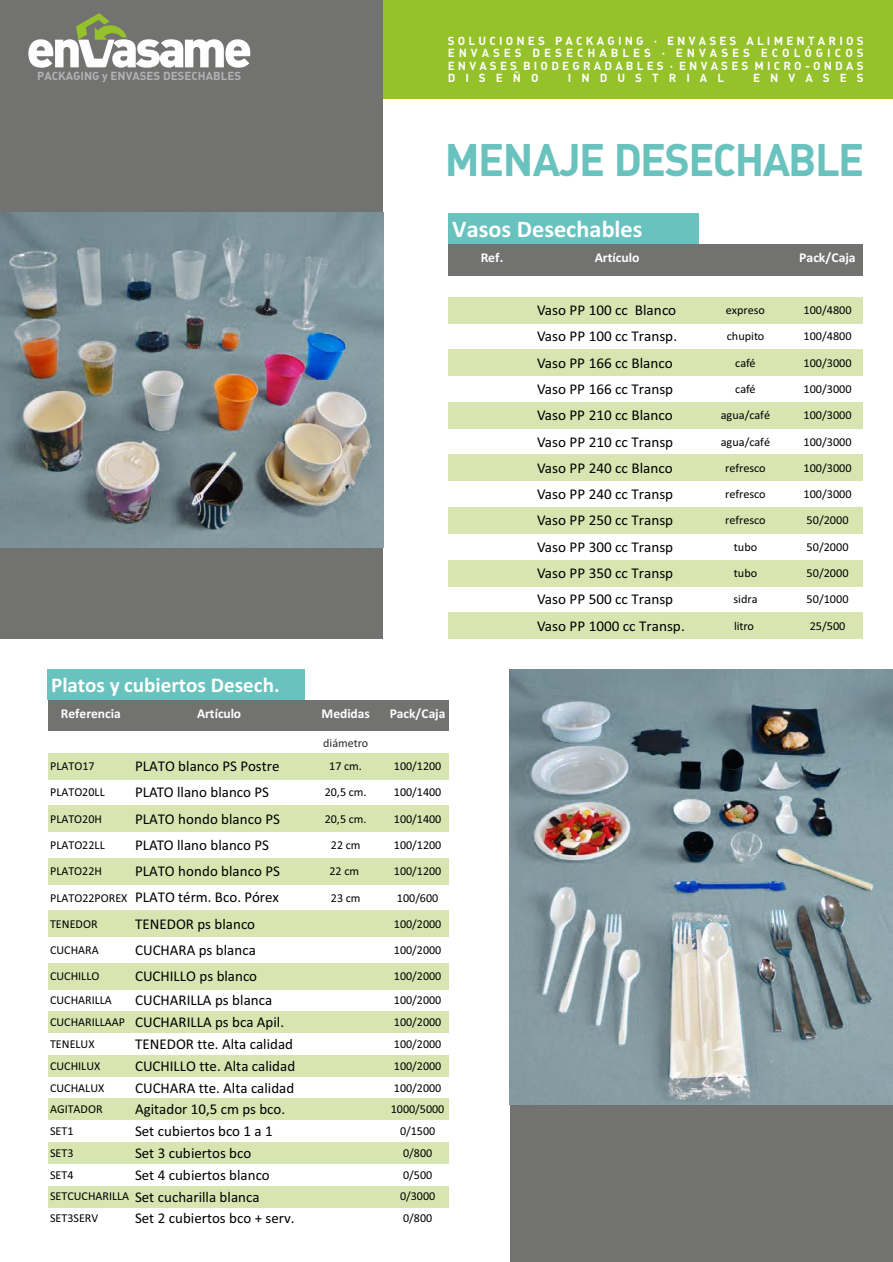
<style>
.page{position:relative;width:893px;height:1262px;background:#fff}
.page>*{position:absolute;margin:0;border:0;box-sizing:border-box;transform-origin:0 0}
.t1{font:45px "DIN Bold Alternate";letter-spacing:-.035em;color:#69c2be;scale:.96 1}
.t2{font:700 24px "Calibri";color:#fff}
.t3{font:700 21px "Calibri";color:#fff}
.t4{font:15px "Calibri";color:#000}
.t5{font:700 13.5px "Calibri";color:#fefefe}
.t6{font:12px "Calibri";color:#000}
.t7{font:12px "Calibri";color:#2b2a29}
.t8{font:11.55px/12.1px "DIN Bold Alternate";letter-spacing:.275em;color:#fefefe;text-align:justify}
.t9{font:11.55px "DIN Bold Alternate";color:#b2b3b3}
.t10{font:11.55px "DIN Bold Alternate";letter-spacing:.865em;color:#fefefe}
.s1{font-size:12px}
</style>
<div class="page">
<div style="left:0;top:98px;width:383px;height:541px;background:#727271"></div>
<div style="left:509px;top:669px;width:383px;height:593px;background:#727271"></div>
<div style="left:448px;top:213px;width:250px;height:31px;background:#69c2be"></div>
<div style="left:448px;top:244px;width:414px;height:32px;background:#727271"></div>
<div style="left:448px;top:297px;width:414px;height:26px;background:#d8e5b1"></div>
<div style="left:448px;top:349px;width:414px;height:27px;background:#d8e5b1"></div>
<div style="left:448px;top:402px;width:414px;height:26px;background:#d8e5b1"></div>
<div style="left:448px;top:454px;width:414px;height:27px;background:#d8e5b1"></div>
<div style="left:448px;top:507px;width:414px;height:26px;background:#d8e5b1"></div>
<div style="left:448px;top:560px;width:414px;height:26px;background:#d8e5b1"></div>
<div style="left:448px;top:612px;width:414px;height:27px;background:#d8e5b1"></div>
<div style="left:48px;top:669px;width:257px;height:31px;background:#69c2be"></div>
<div style="left:48px;top:700px;width:400px;height:31px;background:#727271"></div>
<div style="left:48px;top:753px;width:400px;height:26px;background:#d8e5b1"></div>
<div style="left:48px;top:805px;width:400px;height:27px;background:#d8e5b1"></div>
<div style="left:48px;top:858px;width:400px;height:26px;background:#d8e5b1"></div>
<div style="left:48px;top:910px;width:400px;height:27px;background:#d8e5b1"></div>
<div style="left:48px;top:963px;width:400px;height:26px;background:#d8e5b1"></div>
<div style="left:48px;top:1011px;width:400px;height:22px;background:#d8e5b1"></div>
<div style="left:48px;top:1054px;width:400px;height:22px;background:#d8e5b1"></div>
<div style="left:48px;top:1098px;width:400px;height:22px;background:#d8e5b1"></div>
<div style="left:48px;top:1141px;width:400px;height:22px;background:#d8e5b1"></div>
<div style="left:48px;top:1185px;width:400px;height:22px;background:#d8e5b1"></div>
<img style="left:0;top:212px;width:383px;height:336px">
<img style="left:509px;top:669px;width:383px;height:435px">
<div style="left:383px;top:0;width:510px;height:98px;background:#95c12b"></div>
<div style="left:0;top:0;width:383px;height:98px;background:#727271"></div>
<svg style="left:28px;top:13px;width:222px;height:55px"></svg>
<p class="t8" style="left:447px;top:35px;width:417px">SOLUCIONES PACKAGING · ENVASES ALIMENTARIOS ENVASES DESECHABLES · ENVASES ECOLÓGICOS ENVASES BIODEGRADABLES · ENVASES MICRO-ONDAS</p>
<p class="t9" style="left:37px;top:68px;width:205px">PACKAGING y ENVASES DESECHABLES</p>
<p class="t8" style="left:447px;top:71px;width:92px">DISEÑO</p>
<p class="t10" style="left:568px;top:70px;width:158px">INDUSTRIAL</p>
<p class="t10" style="left:753px;top:70px;width:112px">ENVASES</p>
<h1 class="t1" style="left:445px;top:131px;width:438px">MENAJE DESECHABLE</h1>
<h2 class="t2" style="left:452px;top:218px;width:192px">Vasos Desechables</h2>
<p class="t5" style="left:481px;top:252px;width:24px">Ref.</p>
<p class="t5" style="left:594px;top:252px;width:46px">Artículo</p>
<p class="t5" style="left:799px;top:252px;width:58px">Pack/Caja</p>
<h3 class="t3" style="left:51px;top:676px;width:230px">Platos y cubiertos Desech.</h3>
<p class="t5" style="left:61px;top:707px;width:62px">Referencia</p>
<p class="t5" style="left:197px;top:707px;width:46px">Artículo</p>
<p class="t5" style="left:321px;top:707px;width:50px">Medidas</p>
<p class="t5" style="left:390px;top:707px;width:57px">Pack/Caja</p>
<p class="t7" style="left:323px;top:738px;width:46px">diámetro</p>
<p class="t6" style="left:50px;top:761px;width:46px">PLATO17</p>
<p class="t4" style="left:135px;top:759px;width:146px">PLATO blanco PS Postre</p>
<p class="t6" style="left:329px;top:761px;width:34px">17 cm.</p>
<p class="t6" style="left:394px;top:761px;width:49px">100/1200</p>
<p class="t6" style="left:50px;top:787px;width:56px">PLATO20LL</p>
<p class="t4" style="left:135px;top:786px;width:135px">PLATO llano blanco PS</p>
<p class="t6" style="left:325px;top:787px;width:43px">20,5 cm.</p>
<p class="t6" style="left:394px;top:787px;width:49px">100/1400</p>
<p class="t6" style="left:50px;top:813px;width:53px">PLATO20H</p>
<p class="t4" style="left:135px;top:812px;width:146px">PLATO hondo blanco PS</p>
<p class="t6" style="left:325px;top:813px;width:43px">20,5 cm.</p>
<p class="t6" style="left:394px;top:813px;width:49px">100/1400</p>
<p class="t6" style="left:50px;top:840px;width:56px">PLATO22LL</p>
<p class="t4" style="left:135px;top:838px;width:135px">PLATO llano blanco PS</p>
<p class="t6" style="left:331px;top:840px;width:31px">22 cm</p>
<p class="t6" style="left:394px;top:840px;width:49px">100/1200</p>
<p class="t6" style="left:50px;top:866px;width:53px">PLATO22H</p>
<p class="t4" style="left:135px;top:865px;width:146px">PLATO hondo blanco PS</p>
<p class="t6" style="left:329px;top:866px;width:31px">22 cm</p>
<p class="t6" style="left:394px;top:866px;width:49px">100/1200</p>
<p class="t4" style="left:50px;top:891px;width:230px"><span class="s1">PLATO22POREX</span> PLATO térm. Bco. Pórex</p>
<p class="t6" style="left:331px;top:892px;width:31px">23 cm</p>
<p class="t6" style="left:397px;top:892px;width:43px">100/600</p>
<p class="t6" style="left:50px;top:918px;width:49px">TENEDOR</p>
<p class="t4" style="left:135px;top:917px;width:121px">TENEDOR ps blanco</p>
<p class="t6" style="left:394px;top:918px;width:49px">100/2000</p>
<p class="t6" style="left:50px;top:945px;width:50px">CUCHARA</p>
<p class="t4" style="left:135px;top:943px;width:122px">CUCHARA ps blanca</p>
<p class="t6" style="left:394px;top:945px;width:49px">100/2000</p>
<p class="t6" style="left:50px;top:971px;width:51px">CUCHILLO</p>
<p class="t4" style="left:135px;top:970px;width:124px">CUCHILLO ps blanco</p>
<p class="t6" style="left:394px;top:971px;width:49px">100/2000</p>
<p class="t6" style="left:50px;top:995px;width:63px">CUCHARILLA</p>
<p class="t4" style="left:135px;top:994px;width:139px">CUCHARILLA ps blanca</p>
<p class="t6" style="left:394px;top:995px;width:49px">100/2000</p>
<p class="t4" style="left:50px;top:1016px;width:235px"><span class="s1">CUCHARILLAAP</span> CUCHARILLA ps bca Apil.</p>
<p class="t6" style="left:394px;top:1017px;width:49px">100/2000</p>
<p class="t6" style="left:50px;top:1039px;width:46px">TENELUX</p>
<p class="t4" style="left:135px;top:1037px;width:159px">TENEDOR tte. Alta calidad</p>
<p class="t6" style="left:394px;top:1039px;width:49px">100/2000</p>
<p class="t6" style="left:50px;top:1060px;width:52px">CUCHILUX</p>
<p class="t4" style="left:135px;top:1059px;width:162px">CUCHILLO tte. Alta calidad</p>
<p class="t6" style="left:394px;top:1060px;width:49px">100/2000</p>
<p class="t6" style="left:50px;top:1082px;width:56px">CUCHALUX</p>
<p class="t4" style="left:135px;top:1081px;width:161px">CUCHARA tte. Alta calidad</p>
<p class="t6" style="left:394px;top:1082px;width:49px">100/2000</p>
<p class="t6" style="left:50px;top:1104px;width:54px">AGITADOR</p>
<p class="t4" style="left:135px;top:1103px;width:152px">Agitador 10,5 cm ps bco.</p>
<p class="t6" style="left:391px;top:1104px;width:55px">1000/5000</p>
<p class="t6" style="left:50px;top:1126px;width:25px">SET1</p>
<p class="t4" style="left:135px;top:1124px;width:139px">Set cubiertos bco 1 a 1</p>
<p class="t6" style="left:400px;top:1126px;width:37px">0/1500</p>
<p class="t6" style="left:50px;top:1147px;width:25px">SET3</p>
<p class="t4" style="left:135px;top:1146px;width:118px">Set 3 cubiertos bco</p>
<p class="t6" style="left:403px;top:1147px;width:31px">0/800</p>
<p class="t6" style="left:50px;top:1169px;width:25px">SET4</p>
<p class="t4" style="left:135px;top:1168px;width:136px">Set 4 cubiertos blanco</p>
<p class="t6" style="left:403px;top:1169px;width:31px">0/500</p>
<p class="t4" style="left:50px;top:1190px;width:211px"><span class="s1">SETCUCHARILLA</span> Set cucharilla blanca</p>
<p class="t6" style="left:400px;top:1191px;width:37px">0/3000</p>
<p class="t6" style="left:50px;top:1213px;width:50px">SET3SERV</p>
<p class="t4" style="left:135px;top:1212px;width:161px">Set 2 cubiertos bco + serv.</p>
<p class="t6" style="left:403px;top:1213px;width:31px">0/800</p>
<p class="t4" style="left:537px;top:304px;width:141px">Vaso PP 100 cc Blanco</p>
<p class="t6" style="left:725px;top:305px;width:41px">expreso</p>
<p class="t6" style="left:803px;top:305px;width:50px">100/4800</p>
<p class="t4" style="left:537px;top:330px;width:142px">Vaso PP 100 cc Transp.</p>
<p class="t6" style="left:726px;top:331px;width:39px">chupito</p>
<p class="t6" style="left:803px;top:331px;width:50px">100/4800</p>
<p class="t4" style="left:537px;top:356px;width:137px">Vaso PP 166 cc Blanco</p>
<p class="t6" style="left:735px;top:358px;width:22px">café</p>
<p class="t6" style="left:803px;top:358px;width:50px">100/3000</p>
<p class="t4" style="left:537px;top:383px;width:138px">Vaso PP 166 cc Transp</p>
<p class="t6" style="left:735px;top:384px;width:22px">café</p>
<p class="t6" style="left:803px;top:384px;width:50px">100/3000</p>
<p class="t4" style="left:537px;top:409px;width:137px">Vaso PP 210 cc Blanco</p>
<p class="t6" style="left:720px;top:410px;width:51px">agua/café</p>
<p class="t6" style="left:803px;top:410px;width:50px">100/3000</p>
<p class="t4" style="left:537px;top:435px;width:138px">Vaso PP 210 cc Transp</p>
<p class="t6" style="left:720px;top:436px;width:51px">agua/café</p>
<p class="t6" style="left:803px;top:436px;width:50px">100/3000</p>
<p class="t4" style="left:537px;top:461px;width:137px">Vaso PP 240 cc Blanco</p>
<p class="t6" style="left:725px;top:463px;width:42px">refresco</p>
<p class="t6" style="left:803px;top:463px;width:50px">100/3000</p>
<p class="t4" style="left:537px;top:488px;width:138px">Vaso PP 240 cc Transp</p>
<p class="t6" style="left:725px;top:489px;width:42px">refresco</p>
<p class="t6" style="left:803px;top:489px;width:50px">100/3000</p>
<p class="t4" style="left:537px;top:514px;width:138px">Vaso PP 250 cc Transp</p>
<p class="t6" style="left:725px;top:515px;width:42px">refresco</p>
<p class="t6" style="left:806px;top:515px;width:43px">50/2000</p>
<p class="t4" style="left:537px;top:540px;width:138px">Vaso PP 300 cc Transp</p>
<p class="t6" style="left:733px;top:542px;width:25px">tubo</p>
<p class="t6" style="left:806px;top:542px;width:43px">50/2000</p>
<p class="t4" style="left:537px;top:566px;width:138px">Vaso PP 350 cc Transp</p>
<p class="t6" style="left:733px;top:568px;width:25px">tubo</p>
<p class="t6" style="left:806px;top:568px;width:43px">50/2000</p>
<p class="t4" style="left:537px;top:593px;width:138px">Vaso PP 500 cc Transp</p>
<p class="t6" style="left:733px;top:594px;width:26px">sidra</p>
<p class="t6" style="left:806px;top:594px;width:43px">50/1000</p>
<p class="t4" style="left:537px;top:619px;width:149px">Vaso PP 1000 cc Transp.</p>
<p class="t6" style="left:734px;top:620px;width:21px">litro</p>
<p class="t6" style="left:809px;top:620px;width:37px">25/500</p>
</div>
